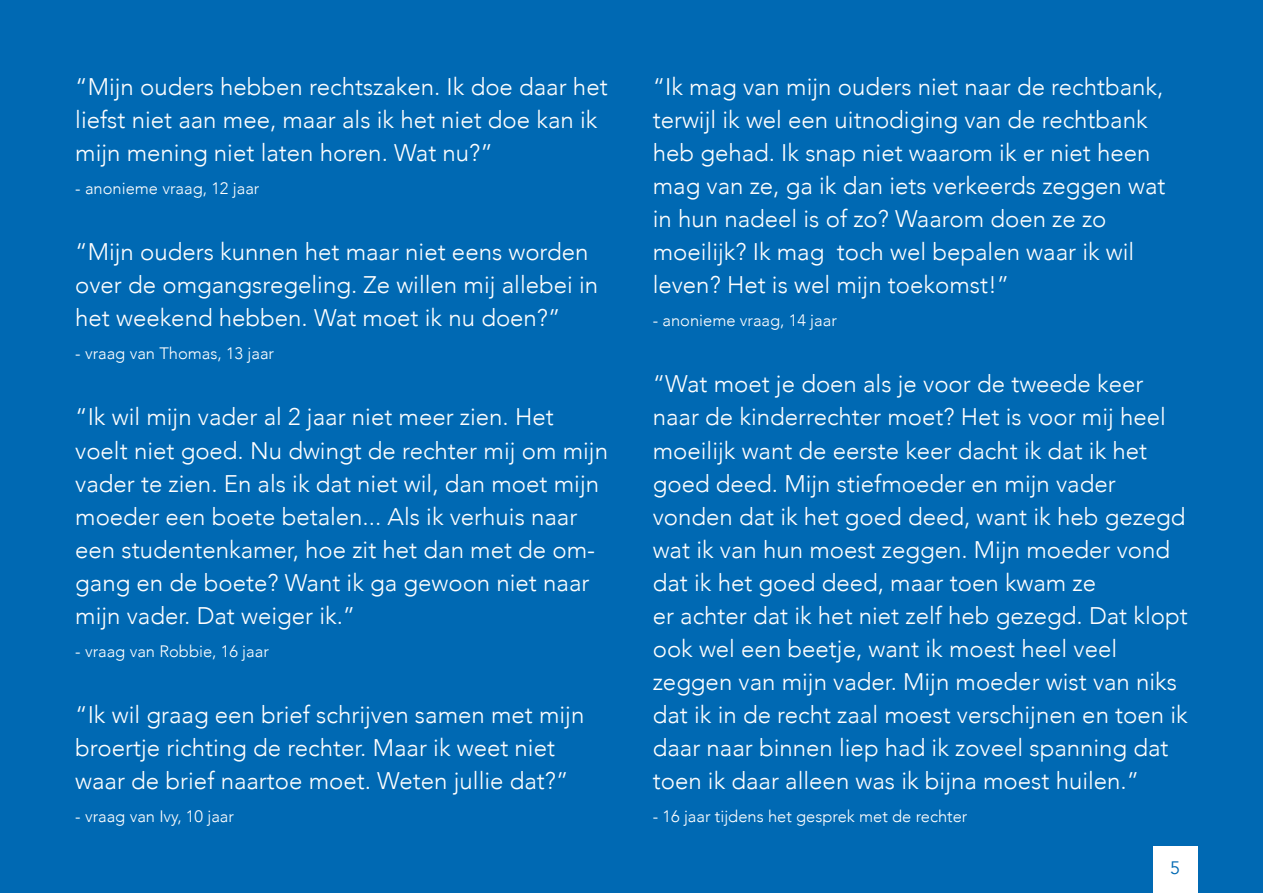
<style>
.page{position:relative;width:1263px;height:893px;background:#0069b3}
.page>*{position:absolute;margin:0;border:0;box-sizing:border-box;transform-origin:0 0}
.t1{font:300 24px/33px "Avenir";color:#fff}
.t2{font:18px "Avenir";color:#0069b3}
.t3{font:300 16.5px "Avenir";color:#fff}
</style>
<div class="page">
<div style="left:1153px;top:846px;width:44px;height:47px;background:#fff"></div>
<p class="t1" style="left:75px;top:71px;width:534px">“Mijn ouders hebben rechtszaken. Ik doe daar het liefst niet aan mee, maar als ik het niet doe kan ik mijn mening niet laten horen. Wat nu?”</p>
<p class="t3" style="left:75px;top:179px;width:186px">- anonieme vraag, 12 jaar</p>
<p class="t1" style="left:75px;top:236px;width:524px">“Mijn ouders kunnen het maar niet eens worden over de omgangsregeling. Ze willen mij allebei in het weekend hebben. Wat moet ik nu doen?”</p>
<p class="t3" style="left:75px;top:344px;width:200px">- vraag van Thomas, 13 jaar</p>
<p class="t1" style="left:75px;top:401px;width:534px">“Ik wil mijn vader al 2 jaar niet meer zien. Het voelt niet goed. Nu dwingt de rechter mij om mijn vader te zien. En als ik dat niet wil, dan moet mijn moeder een boete betalen... Als ik verhuis naar een studentenkamer, hoe zit het dan met de om&shy;gang en de boete? Want ik ga gewoon niet naar mijn vader. Dat weiger ik.”</p>
<p class="t3" style="left:75px;top:641px;width:195px">- vraag van Robbie, 16 jaar</p>
<p class="t1" style="left:75px;top:698px;width:511px">“Ik wil graag een brief schrijven samen met mijn broertje richting de rechter. Maar ik weet niet waar de brief naartoe moet. Weten jullie dat?”</p>
<p class="t3" style="left:75px;top:806px;width:160px">- vraag van Ivy, 10 jaar</p>
<p class="t1" style="left:653px;top:71px;width:514px">“Ik mag van mijn ouders niet naar de rechtbank, terwijl ik wel een uitnodiging van de rechtbank heb gehad. Ik snap niet waarom ik er niet heen mag van ze, ga ik dan iets verkeerds zeggen wat in hun nadeel is of zo? Waarom doen ze zo moeilijk? Ik mag toch wel bepalen waar ik wil leven? Het is wel mijn toekomst!”</p>
<p class="t3" style="left:653px;top:311px;width:186px">- anonieme vraag, 14 jaar</p>
<p class="t1" style="left:653px;top:368px;width:536px">“Wat moet je doen als je voor de tweede keer naar de kinderrechter moet? Het is voor mij heel moeilijk want de eerste keer dacht ik dat ik het goed deed. Mijn stiefmoeder en mijn vader vonden dat ik het goed deed, want ik heb gezegd wat ik van hun moest zeggen. Mijn moeder vond dat ik het goed deed, maar toen kwam ze<br>er achter dat ik het niet zelf heb gezegd. Dat klopt ook wel een beetje, want ik moest heel veel zeggen van mijn vader. Mijn moeder wist van niks dat ik in de recht zaal moest verschijnen en toen ik daar naar binnen liep had ik zoveel spanning dat toen ik daar alleen was ik bijna moest huilen.”</p>
<p class="t3" style="left:653px;top:806px;width:316px">- 16 jaar tijdens het gesprek met de rechter</p>
<p class="t2" style="left:1170px;top:857px;width:12px">5</p>
</div>
